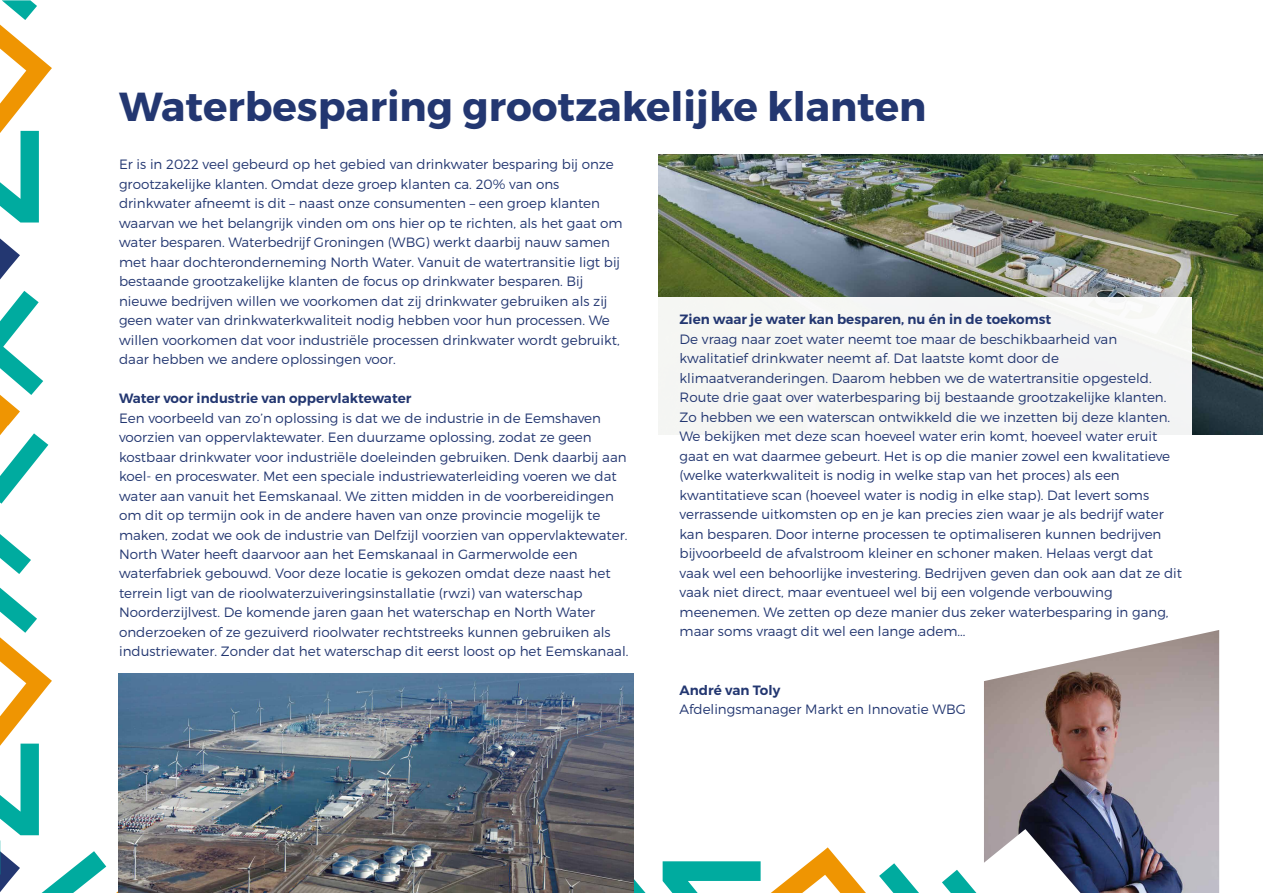
<style>
.page{position:relative;width:1263px;height:893px;background:#fff}
.page>*{position:absolute;margin:0;border:0;box-sizing:border-box;transform-origin:0 0}
.t1{font:700 40.5px "Montserrat";color:#233771}
.t2{font:300 13.5px/19.5px "Montserrat";color:#233771}
.t3{font:600 13.5px "Montserrat";color:#233771}
</style>
<div class="page">
<img style="left:659px;top:154px;width:604px;height:280px">
<div style="left:652px;top:297px;width:539px;height:145px;background:#f5f6f4"></div>
<svg style="left:116px;top:881px;width:3px;height:12px"></svg>
<svg style="left:634px;top:879px;width:11px;height:14px"></svg>
<svg style="left:771px;top:847px;width:95px;height:46px"></svg>
<svg style="left:879px;top:863px;width:40px;height:30px"></svg>
<svg style="left:662px;top:861px;width:99px;height:32px"></svg>
<svg style="left:942px;top:870px;width:34px;height:23px"></svg>
<svg style="left:0;top:291px;width:48px;height:213px"></svg>
<svg style="left:0;top:238px;width:20px;height:41px"></svg>
<svg style="left:0;top:0;width:52px;height:223px"></svg>
<svg style="left:0;top:534px;width:31px;height:40px"></svg>
<img style="left:984px;top:630px;width:235px;height:263px">
<svg style="left:0;top:588px;width:106px;height:305px"></svg>
<img style="left:119px;top:674px;width:515px;height:219px">
<h1 class="t1" style="left:119px;top:82px;width:809px">Waterbesparing grootzakelijke klanten</h1>
<p class="t2" style="left:119px;top:154px;width:505px">Er is in 2022 veel gebeurd op het gebied van drinkwater besparing bij onze grootzakelijke klanten. Omdat deze groep klanten ca. 20% van ons drinkwater afneemt is dit – naast onze consumenten – een groep klanten waarvan we het belangrijk vinden om ons hier op te richten, als het gaat om water besparen. Waterbedrijf Groningen (WBG) werkt daarbij nauw samen met haar dochteronderneming North Water. Vanuit de watertransitie ligt bij bestaande grootzakelijke klanten de focus op drinkwater besparen. Bij nieuwe bedrijven willen we voorkomen dat zij drinkwater gebruiken als zij geen water van drinkwaterkwaliteit nodig hebben voor hun processen. We willen voorkomen dat voor industriële processen drinkwater wordt gebruikt, daar hebben we andere oplossingen voor.</p>
<p class="t3" style="left:119px;top:390px;width:294px">Water voor industrie van oppervlaktewater</p>
<p class="t2" style="left:119px;top:408px;width:511px">Een voorbeeld van zo’n oplossing is dat we de industrie in de Eemshaven voorzien van oppervlaktewater. Een duurzame oplossing, zodat ze geen kostbaar drinkwater voor industriële doeleinden gebruiken. Denk daarbij aan koel- en proceswater. Met een speciale industriewaterleiding voeren we dat water aan vanuit het Eemskanaal. We zitten midden in de voorbereidingen om dit op termijn ook in de andere haven van onze provincie mogelijk te maken, zodat we ook de industrie van Delfzijl voorzien van oppervlaktewater.<br>North Water heeft daarvoor aan het Eemskanaal in Garmerwolde een waterfabriek gebouwd. Voor deze locatie is gekozen omdat deze naast het terrein ligt van de rioolwaterzuiveringsinstallatie (rwzi) van waterschap Noorderzijlvest. De komende jaren gaan het waterschap en North Water onderzoeken of ze gezuiverd rioolwater rechtstreeks kunnen gebruiken als industriewater. Zonder dat het waterschap dit eerst loost op het Eemskanaal.</p>
<p class="t3" style="left:679px;top:311px;width:373px">Zien waar je water kan besparen, nu én in de toekomst</p>
<p class="t2" style="left:679px;top:329px;width:504px">De vraag naar zoet water neemt toe maar de beschikbaarheid van kwalitatief drinkwater neemt af. Dat laatste komt door de klimaatveranderingen. Daarom hebben we de watertransitie opgesteld.<br>Route drie gaat over waterbesparing bij bestaande grootzakelijke klanten.<br>Zo hebben we een waterscan ontwikkeld die we inzetten bij deze klanten.<br>We bekijken met deze scan hoeveel water erin komt, hoeveel water eruit gaat en wat daarmee gebeurt. Het is op die manier zowel een kwalitatieve (welke waterkwaliteit is nodig in welke stap van het proces) als een kwantitatieve scan (hoeveel water is nodig in elke stap). Dat levert soms verrassende uitkomsten op en je kan precies zien waar je als bedrijf water kan besparen. Door interne processen te optimaliseren kunnen bedrijven bijvoorbeeld de afvalstroom kleiner en schoner maken. Helaas vergt dat vaak wel een behoorlijke investering. Bedrijven geven dan ook aan dat ze dit vaak niet direct, maar eventueel wel bij een volgende verbouwing meenemen. We zetten op deze manier dus zeker waterbesparing in gang, maar soms vraagt dit wel een lange adem...</p>
<p class="t3" style="left:679px;top:682px;width:102px">André van Toly</p>
<p class="t2" style="left:679px;top:699px;width:288px">Afdelingsmanager Markt en Innovatie WBG</p>
</div>
